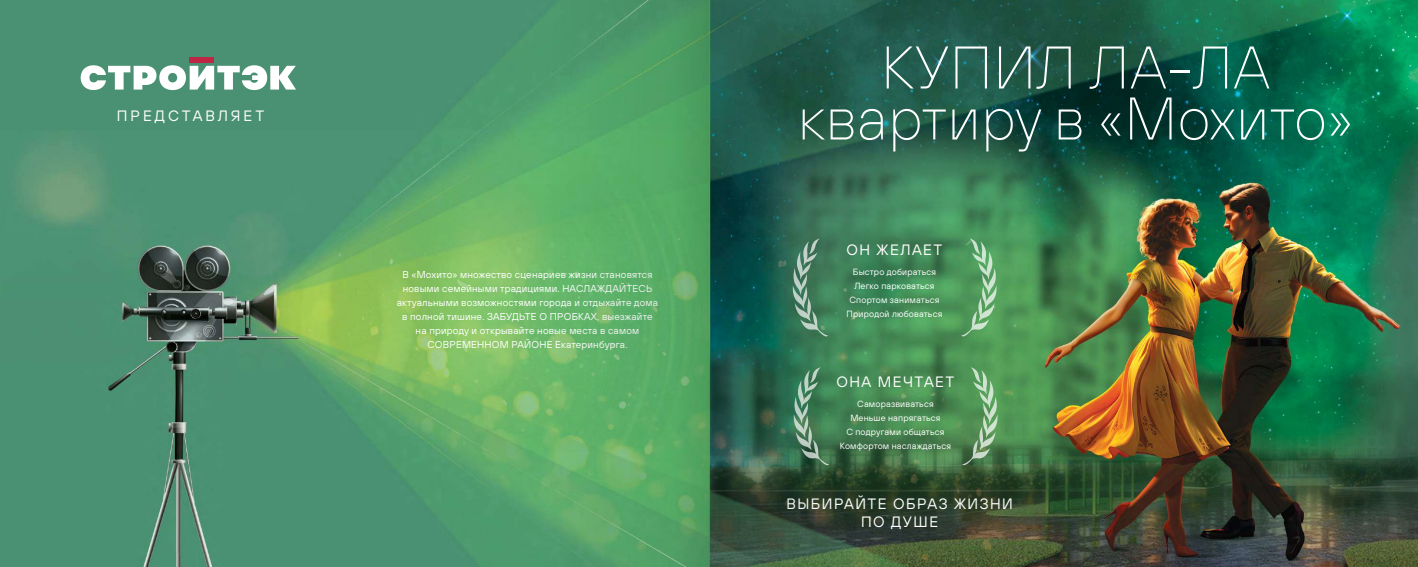
<style>
.page{position:relative;width:1418px;height:567px;background:#fff}
.page>*{position:absolute;margin:0;border:0;box-sizing:border-box;transform-origin:0 0}
.t1{font:100 60px/51px "TT Hoves";color:#fff;text-align:center}
.t2{font:15px/18px "TT Hoves";letter-spacing:.1em;color:#fff;text-align:center}
.t3{font:15px "TT Hoves";letter-spacing:.2em;color:#fff}
.t4{font:10px/14px "TT Hoves";letter-spacing:.02em;color:#fff;text-align:center}
.t5{font:9px/14px "TT Hoves";letter-spacing:.02em;color:#fff;text-align:center}
</style>
<div class="page">
<img style="left:0;top:0;width:1417px;height:567px">
<div style="left:190px;top:57px;width:24px;height:6px;background:#be2643"></div>
<svg style="left:81px;top:65px;width:215px;height:25px"></svg>
<svg style="left:961px;top:239px;width:35px;height:97px"></svg>
<svg style="left:961px;top:367px;width:36px;height:98px"></svg>
<svg style="left:457px;top:0;width:194px;height:567px"></svg>
<svg style="left:651px;top:0;width:58px;height:567px;fill:#52a563"></svg>
<svg style="left:709px;top:0;width:252px;height:567px"></svg>
<h2 class="t3" style="left:117px;top:106px;width:149px">ПРЕДСТАВЛЯЕТ</h2>
<p class="t4" style="left:397px;top:267px;width:263px">В «Мохито» множество сценариев жизни становятся новыми семейными традициями. НАСЛАЖДАЙТЕСЬ актуальными возможностями города и отдыхайте дома в полной тишине. ЗАБУДЬТЕ О ПРОБКАХ, выезжайте на природу и открывайте новые места в самом СОВРЕМЕННОМ РАЙОНЕ Екатеринбурга.</p>
<h1 class="t1" style="left:797px;top:41px;width:558px">КУПИЛ ЛА-ЛА квартиру в «Мохито»</h1>
<h2 class="t2" style="left:846px;top:241px;width:97px">ОН ЖЕЛАЕТ</h2>
<p class="t5" style="left:846px;top:265px;width:97px">Быстро добираться<br>Легко парковаться<br>Спортом заниматься<br>Природой любоваться</p>
<h2 class="t2" style="left:836px;top:373px;width:119px">ОНА МЕЧТАЕТ</h2>
<p class="t5" style="left:839px;top:397px;width:113px">Саморазвиваться<br>Меньше напрягаться<br>С подругами общаться<br>Комфортом наслаждаться</p>
<h2 class="t2" style="left:786px;top:495px;width:228px">ВЫБИРАЙТЕ ОБРАЗ ЖИЗНИ<br>ПО ДУШЕ</h2>
</div>
